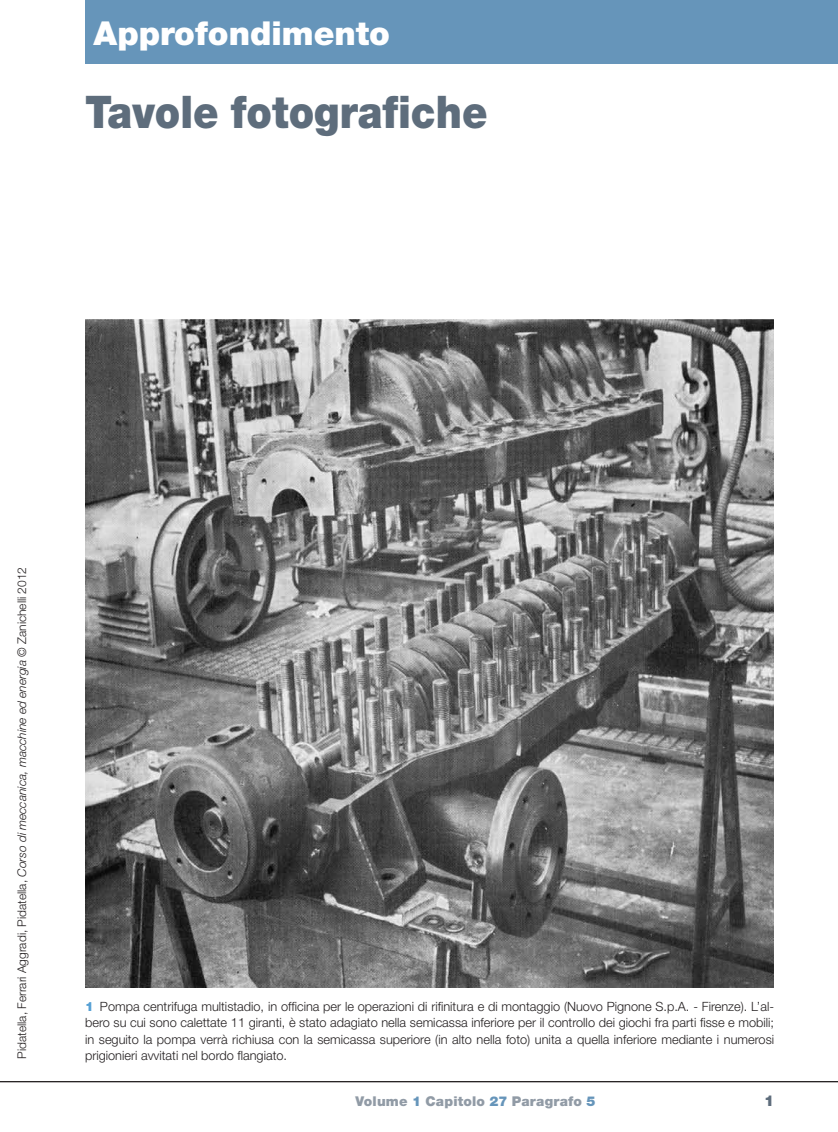
<style>
.page{position:relative;width:838px;height:1132px;background:#fff}
.page>*{position:absolute;margin:0;border:0;box-sizing:border-box;transform-origin:0 0}
.t1{font:900 45px "Helvetica Neue";color:#5e6d7c;scale:.9 1}
.t2{font:900 33px "Helvetica Neue";color:#fff}
.t3{font:900 15px "Helvetica Neue";color:#5e6d7c}
.t4{font:900 13.5px "Helvetica Neue";letter-spacing:.01em;color:#919ba6}
.t5{font:300 12.75px/16.5px "Helvetica Neue";color:#231f20;text-align:justify}
.t6{font:300 12px "Helvetica Neue";color:#231f20}
.s1{font-style:italic}
.s2{font-weight:900;color:#56a0d4}
.s3{color:#6695ba}
</style>
<div class="page">
<div style="left:85px;top:0;width:753px;height:64px;background:#6695ba"></div>
<hr style="left:0;top:1080px;width:838px;height:1px;background:#231f20">
<img style="left:85px;top:319px;width:688px;height:668px">
<h2 class="t2" style="left:94px;top:13px;width:298px">Approfondimento</h2>
<h1 class="t1" style="left:85px;top:85px;width:448px">Tavole fotografiche</h1>
<p class="t6" style="left:14px;top:1058px;width:493px;rotate:-90deg">Pidatella, Ferrari Aggradi, Pidatella, <span class="s1">Corso di meccanica, macchine ed energia</span> © Zanichelli 2012</p>
<p class="t5" style="left:85px;top:997px;width:690px"><span class="s2">1</span> Pompa centrifuga multistadio, in officina per le operazioni di rifinitura e di montaggio (Nuovo Pignone S.p.A. - Firenze). L’al&shy;bero su cui sono calettate 11 giranti, è stato adagiato nella semicassa inferiore per il controllo dei giochi fra parti fisse e mobili; in seguito la pompa verrà richiusa con la semicassa superiore (in alto nella foto) unita a quella inferiore mediante i numerosi prigionieri avvitati nel bordo flangiato.</p>
<p class="t4" style="left:355px;top:1093px;width:241px">Volume <span class="s3">1</span> Capitolo <span class="s3">27</span> Paragrafo <span class="s3">5</span></p>
<p class="t3" style="left:764px;top:1091px;width:12px">1</p>
</div>
